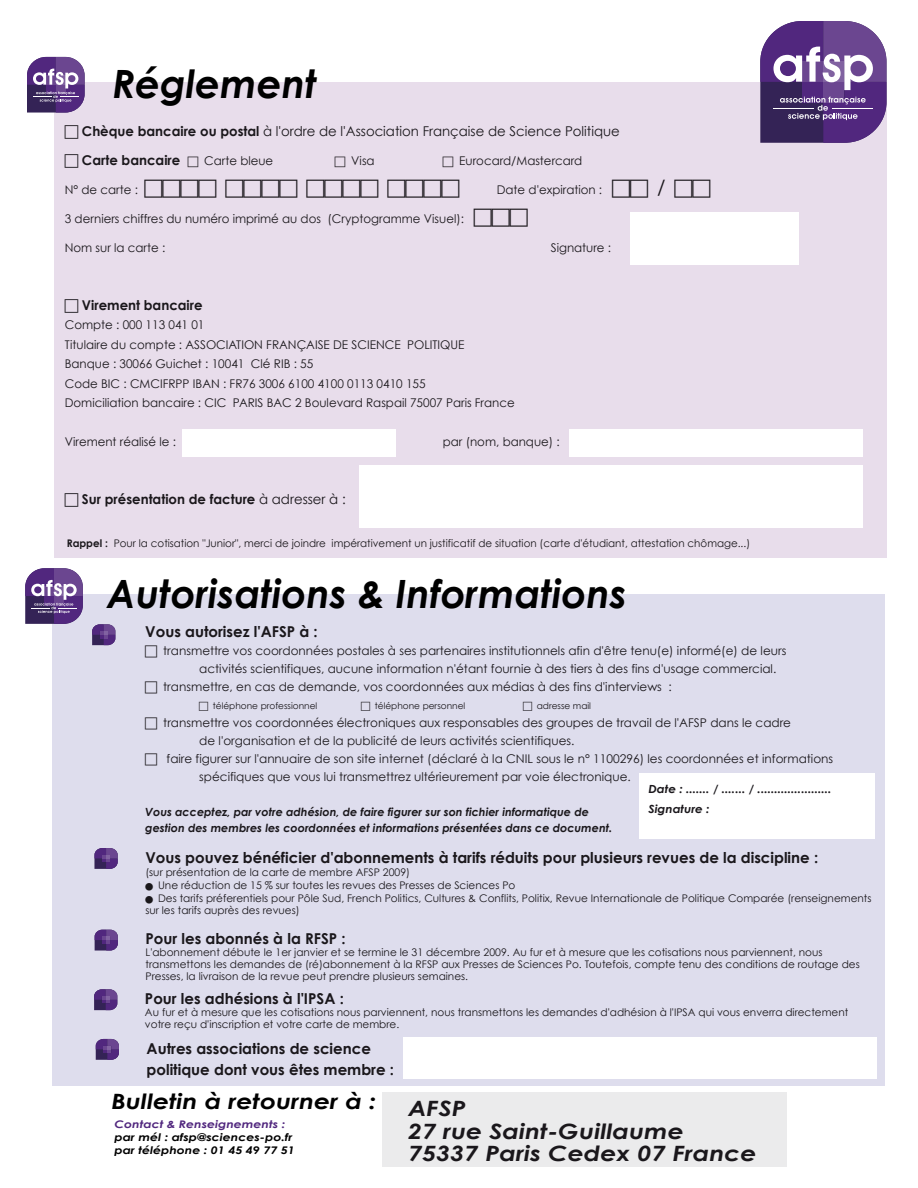
<style>
.page{position:relative;width:918px;height:1188px;background:#fff}
.page>*{position:absolute;margin:0;border:0;box-sizing:border-box;transform-origin:0 0}
.t1{font:italic 700 39px "Century Gothic";color:#000}
.t2{font:italic 700 21.15px/22.4px "Century Gothic";color:#1a171b;scale:1.19 1}
.t3{font:italic 700 21.15px "Century Gothic";color:#000;scale:1.19 1}
.t4{font:19.5px "Century Gothic";color:#1a171b}
.t5{font:700 15px/21px "Century Gothic";color:#1a171b}
.t6{font:13.5px/29px "Century Gothic";color:#1a171b}
.t7{font:700 13.5px "Century Gothic";color:#1a171b}
.t8{font:12px/19.5px "Century Gothic";color:#1a171b}
.t9{font:italic 700 11.25px/16.5px "Century Gothic";color:#1a171b}
.t10{font:italic 700 11.25px/19.6px "Century Gothic";color:#1a171b;scale:1.07 1}
.t11{font:10.5px/12px "Century Gothic";color:#1a171b}
.t12{font:italic 700 10.5px/12.9px "Century Gothic";color:#000;scale:1.19 1}
.t13{font:9px "Century Gothic";color:#1a171b}
.s1{font-weight:700}
.s2{font-weight:400}
.s3{color:#51277e}
</style>
<div class="page">
<div style="left:55px;top:83px;width:832px;height:475px;background:#e8ddeb"></div>
<svg style="left:760px;top:21px;width:126px;height:122px"></svg>
<svg style="left:27px;top:57px;width:58px;height:56px"></svg>
<div style="left:53px;top:594px;width:832px;height:492px;background:#dedded"></div>
<svg style="left:25px;top:568px;width:58px;height:56px"></svg>
<svg style="left:95px;top:930px;width:23px;height:21px"></svg>
<div style="left:630px;top:212px;width:169px;height:52px;background:#fff"></div>
<div style="left:359px;top:465px;width:504px;height:62px;background:#fff"></div>
<div style="left:182px;top:429px;width:213px;height:28px;background:#fff"></div>
<div style="left:570px;top:430px;width:293px;height:27px;background:#fff"></div>
<svg style="left:92px;top:624px;width:23px;height:21px"></svg>
<svg style="left:94px;top:989px;width:23px;height:21px"></svg>
<div style="left:382px;top:1092px;width:405px;height:75px;background:#ebebec"></div>
<div style="left:639px;top:774px;width:236px;height:65px;background:#fff"></div>
<svg style="left:96px;top:1039px;width:23px;height:21px"></svg>
<div style="left:404px;top:1038px;width:473px;height:41px;background:#fff"></div>
<svg style="left:94px;top:848px;width:24px;height:21px"></svg>
<p class="t1" style="left:112px;top:59px;width:206px">Réglement</p>
<p class="t6" style="left:82px;top:116px;width:539px"><span class="s1">Chèque bancaire ou postal</span> à l'ordre de l'Association Française de Science Politique<br><span class="s1">Carte bancaire</span></p>
<p class="t8" style="left:204px;top:151px;width:71px">Carte bleue</p>
<p class="t8" style="left:351px;top:151px;width:25px">Visa</p>
<p class="t8" style="left:459px;top:151px;width:125px">Eurocard/Mastercard</p>
<p class="t8" style="left:65px;top:180px;width:75px">N° de carte :</p>
<p class="t8" style="left:497px;top:180px;width:107px">Date d'expiration :</p>
<p class="t4" style="left:657px;top:175px;width:10px">/</p>
<p class="t8" style="left:65px;top:208px;width:401px">3 derniers chiffres du numéro imprimé au dos (Cryptogramme Visuel):</p>
<p class="t8" style="left:65px;top:237px;width:102px">Nom sur la carte :</p>
<p class="t8" style="left:551px;top:237px;width:62px">Signature :</p>
<p class="t7" style="left:82px;top:296px;width:122px">Virement bancaire</p>
<p class="t8" style="left:65px;top:315px;width:451px">Compte : 000 113 041 01<br>Titulaire du compte : ASSOCIATION FRANÇAISE DE SCIENCE POLITIQUE<br>Banque : 30066 Guichet : 10041 Clé RIB : 55<br>Code BIC : CMCIFRPP IBAN : FR76 3006 6100 4100 0113 0410 155<br>Domiciliation bancaire : CIC PARIS BAC 2 Boulevard Raspail 75007 Paris France</p>
<p class="t8" style="left:65px;top:432px;width:113px">Virement réalisé le :</p>
<p class="t8" style="left:443px;top:432px;width:118px">par (nom, banque) :</p>
<p class="t7" style="left:82px;top:491px;width:265px">Sur présentation de facture <span class="s2">à adresser à :</span></p>
<p class="t11" style="left:67px;top:537px;width:685px"><span class="s1">Rappel :</span> Pour la cotisation "Junior", merci de joindre impérativement un justificatif de situation (carte d'étudiant, attestation chômage...)</p>
<p class="t1" style="left:107px;top:569px;width:522px">Autorisations &amp; Informations</p>
<p class="t5" style="left:145px;top:621px;width:174px">Vous autorisez l'AFSP à :</p>
<p class="t8" style="left:163px;top:641px;width:625px">transmettre vos coordonnées postales à ses partenaires institutionnels afin d'être tenu(e) informé(e) de leurs</p>
<p class="t8" style="left:199px;top:659px;width:579px">activités scientifiques, aucune information n'étant fournie à des tiers à des fins d'usage commercial.</p>
<p class="t8" style="left:163px;top:677px;width:510px">transmettre, en cas de demande, vos coordonnées aux médias à des fins d'interviews :</p>
<p class="t13" style="left:213px;top:701px;width:106px">téléphone professionnel</p>
<p class="t13" style="left:375px;top:701px;width:92px">téléphone personnel</p>
<p class="t13" style="left:537px;top:701px;width:56px">adresse mail</p>
<p class="t8" style="left:163px;top:713px;width:629px">transmettre vos coordonnées électroniques aux responsables des groupes de travail de l'AFSP dans le cadre</p>
<p class="t8" style="left:199px;top:731px;width:377px">de l'organisation et de la publicité de leurs activités scientifiques.</p>
<p class="t8" style="left:167px;top:749px;width:668px">faire figurer sur l'annuaire de son site internet (déclaré à la CNIL sous le n° 1100296) les coordonnées et informations</p>
<p class="t8" style="left:199px;top:767px;width:433px">spécifiques que vous lui transmettrez ultérieurement par voie électronique.</p>
<p class="t9" style="left:145px;top:803px;width:469px">Vous acceptez, par votre adhésion, de faire figurer sur son fichier informatique de gestion des membres les coordonnées et informations présentées dans ce document.</p>
<p class="t10" style="left:648px;top:779px;width:173px">Date : ....... / ....... / ......................<br>Signature :</p>
<p class="t5" style="left:145px;top:847px;width:674px">Vous pouvez bénéficier d'abonnements à tarifs réduits pour plusieurs revues de la discipline :</p>
<p class="t11" style="left:145px;top:866px;width:266px">(sur présentation de la carte de membre AFSP 2009)</p>
<p class="t11" style="left:145px;top:879px;width:372px">■ Une réduction de 15 % sur toutes les revues des Presses de Sciences Po</p>
<p class="t11" style="left:145px;top:891px;width:728px;line-height:12.6px">■ Des tarifs préferentiels pour Pôle Sud, French Politics, Cultures &amp; Conflits, Politix, Revue Internationale de Politique Comparée (renseignements sur les tarifs auprès des revues)</p>
<p class="t5" style="left:146px;top:928px;width:202px">Pour les abonnés à la RFSP :</p>
<p class="t11" style="left:146px;top:947px;width:716px">L'abonnement débute le 1er janvier et se termine le 31 décembre 2009. Au fur et à mesure que les cotisations nous parviennent, nous transmettons les demandes de (ré)abonnement à la RFSP aux Presses de Sciences Po. Toutefois, compte tenu des conditions de routage des<br>Presses, la livraison de la revue peut prendre plusieurs semaines.</p>
<p class="t5" style="left:145px;top:988px;width:200px">Pour les adhésions à l'IPSA :</p>
<p class="t11" style="left:145px;top:1006px;width:705px">Au fur et à mesure que les cotisations nous parviennent, nous transmettons les demandes d'adhésion à l'IPSA qui vous enverra directement votre reçu d'inscription et votre carte de membre.</p>
<p class="t5" style="left:147px;top:1037px;width:249px">Autres associations de science politique dont vous êtes membre :</p>
<p class="t3" style="left:111px;top:1088px;width:224px">Bulletin à retourner à :</p>
<p class="t2" style="left:408px;top:1097px;width:294px">AFSP<br>27 rue Saint-Guillaume<br>75337 Paris Cedex 07 France</p>
<p class="t12" style="left:114px;top:1118px;width:153px"><span class="s3">Contact &amp; Renseignements : </span>par mél : afsp@sciences-po.fr par téléphone : 01 45 49 77 51</p>
</div>
